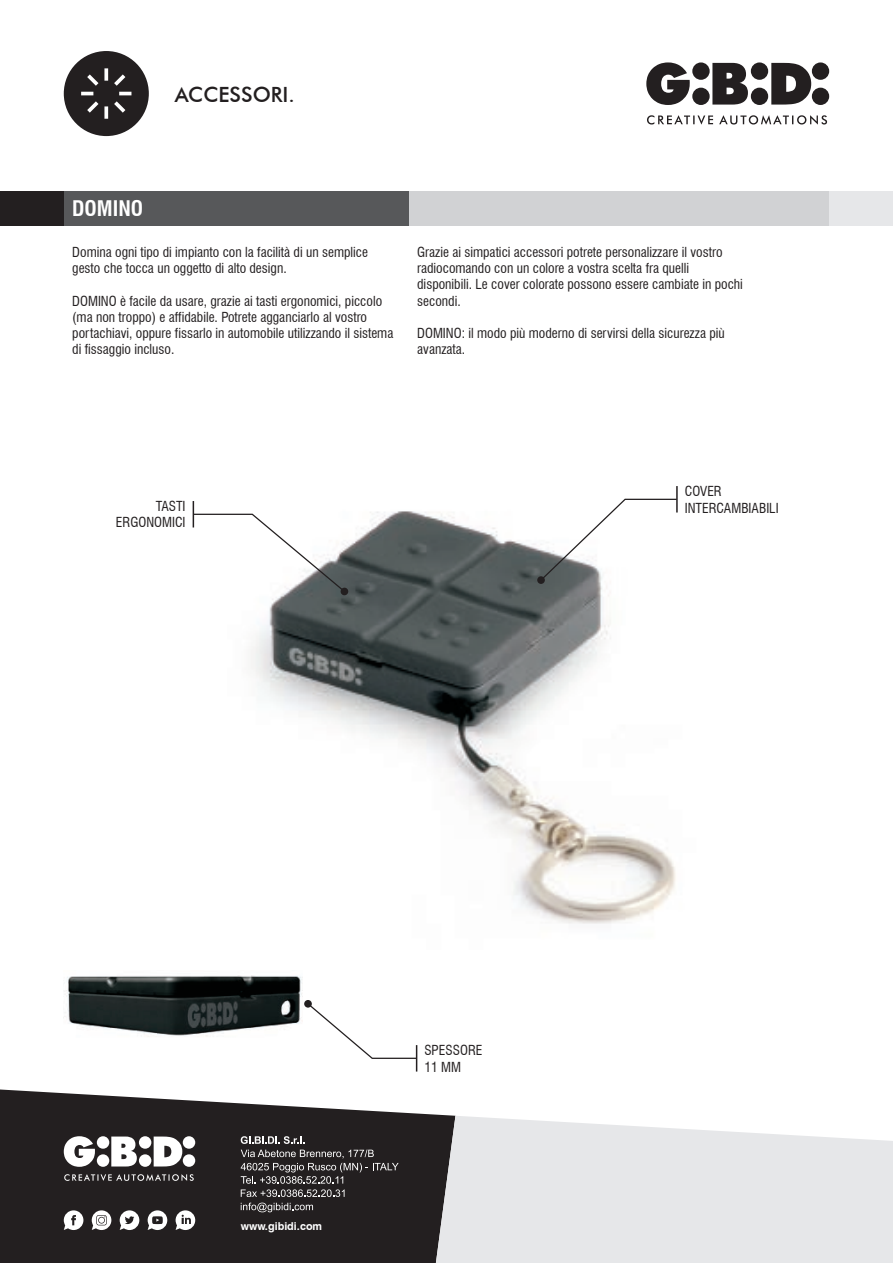
<style>
.page{position:relative;width:893px;height:1263px;background:#fff}
.page>*{position:absolute;margin:0;border:0;box-sizing:border-box;transform-origin:0 0}
.t1{font:500 21px "Futura BT";color:#231f20}
.t2{font:700 condensed 21px "Swiss 721 BT";color:#fff}
.t3{font:condensed 13.5px/16.2px "Swiss 721 BT";color:#231f20}
.t4{font:700 10.8px "Swiss 721 BT";color:#fff}
</style>
<div class="page">
<svg style="left:0;top:1089px;width:455px;height:174px;background:#3a3738"></svg>
<svg style="left:64px;top:1136px;width:131px;height:45px"></svg>
<svg style="left:64px;top:1210px;width:19px;height:20px"></svg>
<svg style="left:148px;top:1210px;width:19px;height:20px"></svg>
<svg style="left:176px;top:1210px;width:19px;height:20px"></svg>
<svg style="left:120px;top:1210px;width:19px;height:20px"></svg>
<svg style="left:92px;top:1210px;width:19px;height:20px"></svg>
<svg style="left:241px;top:1136px;width:158px;height:76px;background:#3e3a3b"></svg>
<svg style="left:436px;top:1116px;width:457px;height:147px;background:#e3e4e6"></svg>
<svg style="left:646px;top:62px;width:183px;height:63px"></svg>
<div style="left:64px;top:191px;width:829px;height:34px;background:#e6e7e9"></div>
<div style="left:0;top:191px;width:64px;height:34px;background:#231f20"></div>
<div style="left:64px;top:51px;width:85px;height:85px;background:#231f20;border-radius:50%"></div>
<svg style="left:81px;top:68px;width:50px;height:51px"></svg>
<div style="left:408px;top:191px;width:421px;height:34px;background:#d1d2d4"></div>
<div style="left:64px;top:191px;width:344px;height:34px;background:#57585a"></div>
<img style="left:251px;top:511px;width:425px;height:413px">
<img style="left:64px;top:975px;width:238px;height:62px">
<svg style="left:539px;top:498px;width:139px;height:84px"></svg>
<div style="left:537px;top:576px;width:8px;height:8px;background:#231f20;border-radius:50%"></div>
<hr style="left:676px;top:486px;width:2px;height:26px;background:#231f20">
<svg style="left:304px;top:1000px;width:8px;height:8px"></svg>
<svg style="left:306px;top:1002px;width:112px;height:69px"></svg>
<div style="left:341px;top:588px;width:7px;height:7px;background:#231f20;border-radius:50%"></div>
<svg style="left:192px;top:501px;width:154px;height:92px"></svg>
<h1 class="t1" style="left:175px;top:81px;width:122px">ACCESSORI.</h1>
<h1 class="t2" style="left:72px;top:196px;width:73px">DOMINO</h1>
<p class="t3" style="left:72px;top:244px;width:297px">Domina ogni tipo di impianto con la facilità di un semplice gesto che tocca un oggetto di alto design.</p>
<p class="t3" style="left:72px;top:292px;width:323px">DOMINO è facile da usare, grazie ai tasti ergonomici, piccolo (ma non troppo) e affidabile. Potrete agganciarlo al vostro portachiavi, oppure fissarlo in automobile utilizzando il sistema di fissaggio incluso.</p>
<p class="t3" style="left:417px;top:244px;width:327px">Grazie ai simpatici accessori potrete personalizzare il vostro radiocomando con un colore a vostra scelta fra quelli disponibili. Le cover colorate possono essere cambiate in pochi secondi.</p>
<p class="t3" style="left:417px;top:325px;width:309px">DOMINO: il modo più moderno di servirsi della sicurezza più avanzata.</p>
<p class="t3" style="left:116px;top:498px;width:71px;text-align:right">TASTI<br>ERGONOMICI</p>
<p class="t3" style="left:685px;top:483px;width:96px">COVER<br>INTERCAMBIABILI</p>
<p class="t4" style="left:241px;top:1219px;width:83px">www.gibidi.com</p>
<p class="t3" style="left:424px;top:1042px;width:60px">SPESSORE<br>11 MM</p>
</div>
